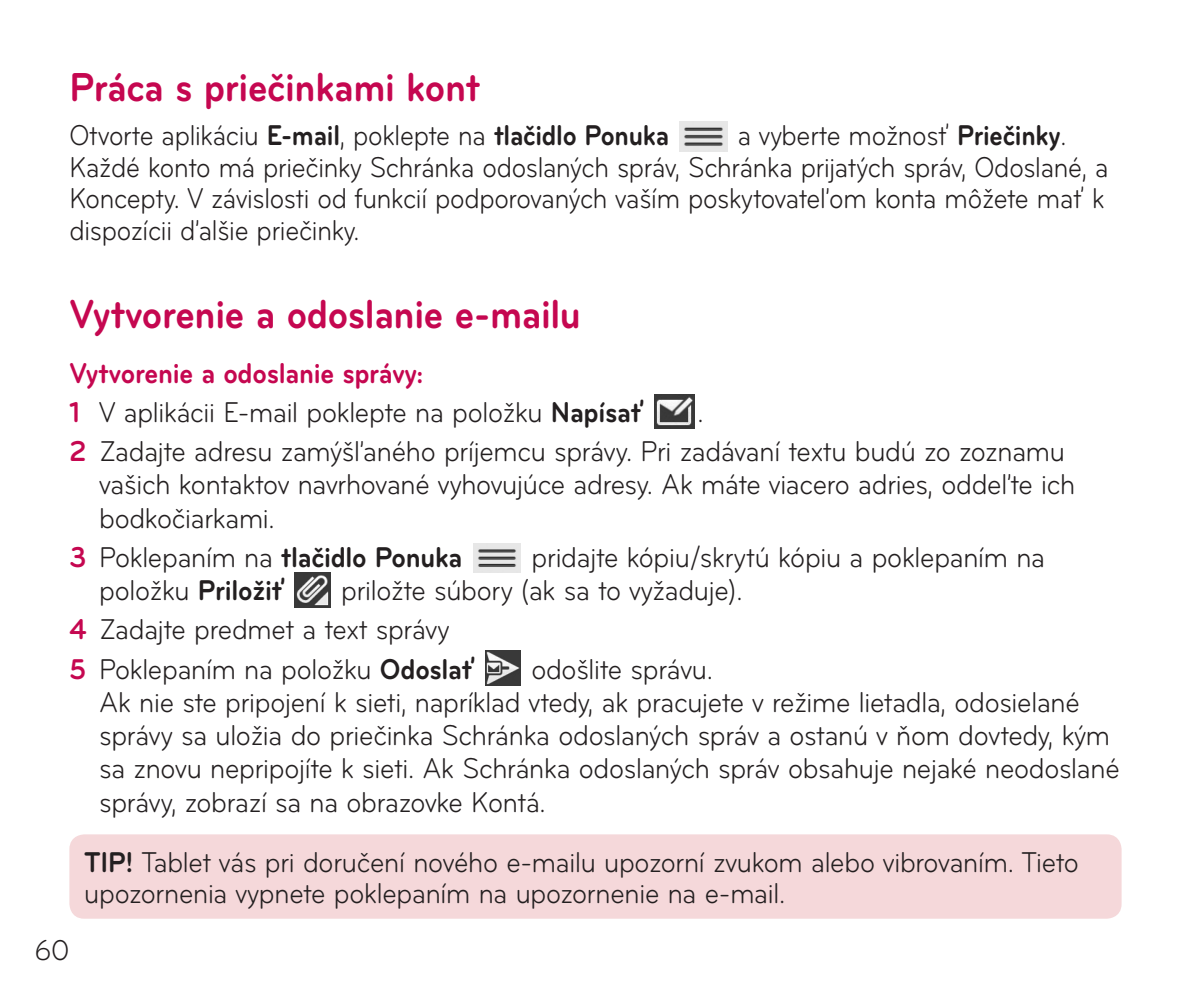
<style>
.page{position:relative;width:1191px;height:992px;background:#fff}
.page>*{position:absolute;margin:0;border:0;box-sizing:border-box;transform-origin:0 0}
.Head_02_TOC{font:700 42px "Bryant LG";letter-spacing:-.01em;color:#c50750;scale:.9 1}
.main_Num{font:29.75px/33.2px "Bryant LG";letter-spacing:-.01em;color:#231f20;scale:.9 1}
.main{font:29.75px/31.5px "Bryant LG";letter-spacing:-.01em;color:#231f20;scale:.87 1}
.main_Num_1{font:29.75px "Bryant LG";letter-spacing:-.01em;color:#231f20;scale:.9 1}
.main_Num-2{font:700 29.75px "Bryant LG";letter-spacing:-.01em;color:#231f20;scale:.9 1}
.main_bold{font:700 29.75px "Bryant LG";letter-spacing:-.01em;color:#c50750;scale:.9 1}
.s1{font-weight:700}
.s2{font-weight:700;color:#c50750}
.s3{color:#c50750}
.s4{font-weight:400}
</style>
<div class="page">
<img style="left:680px;top:121px;width:47px;height:30px">
<img style="left:654px;top:394px;width:41px;height:35px">
<img style="left:473px;top:543px;width:47px;height:30px">
<img style="left:295px;top:572px;width:35px;height:35px">
<img style="left:485px;top:651px;width:35px;height:34px">
<div style="left:69px;top:834px;width:1052px;height:85px;background:#f5d8da;border-radius:15px"></div>
<p class="Head_02_TOC" style="left:69px;top:61px;width:458px">Práca s priečinkami kont</p>
<p class="main" style="left:69px;top:120px;width:691px">Otvorte aplikáciu <span class="s1">E-mail</span>, poklepte na <span class="s1">tlačidlo Ponuka</span></p>
<p class="main" style="left:69px;top:120px;width:1195px;text-indent:668px">a vyberte možnosť <span class="s1">Priečinky</span>.<br>Každé konto má priečinky Schránka odoslaných správ, Schránka prijatých správ, Odoslané, a Koncepty. V závislosti od funkcií podporovaných vaším poskytovateľom konta môžete mať k dispozícii ďalšie priečinky.</p>
<p class="Head_02_TOC" style="left:69px;top:288px;width:570px">Vytvorenie a odoslanie e-mailu</p>
<p class="main_bold" style="left:69px;top:354px;width:395px">Vytvorenie a odoslanie správy:</p>
<p class="main_Num_1" style="left:69px;top:394px;width:639px"><span class="s2">1</span> V aplikácii E-mail poklepte na položku <span class="s1">Napísať</span></p>
<p class="main_Num_1" style="left:697px;top:394px;width:8px">.</p>
<p class="main_Num" style="left:99px;top:435px;width:1086px;text-indent:-30px"><span class="s2">2</span> Zadajte adresu zamýšľaného príjemcu správy. Pri zadávaní textu budú zo zoznamu vašich kontaktov navrhované vyhovujúce adresy. Ak máte viacero adries, oddeľte ich bodkočiarkami.</p>
<p class="main_Num-2" style="left:69px;top:539px;width:438px"><span class="s3">3</span> <span class="s4">Poklepaním na</span> tlačidlo Ponuka</p>
<p class="main_Num" style="left:531px;top:541px;width:572px">pridajte kópiu/skrytú kópiu a poklepaním na</p>
<p class="main_Num-2" style="left:99px;top:572px;width:207px"><span class="s4">položku</span> Priložiť</p>
<p class="main_Num" style="left:341px;top:574px;width:447px">priložte súbory (ak sa to vyžaduje).</p>
<p class="main_Num" style="left:69px;top:613px;width:424px"><span class="s2">4</span> Zadajte predmet a text správy</p>
<p class="main_Num" style="left:69px;top:652px;width:451px"><span class="s2">5</span> Poklepaním na položku <span class="s1">Odoslať</span></p>
<p class="main_Num" style="left:99px;top:652px;width:1135px;text-indent:432px">odošlite správu.<br>Ak nie ste pripojení k sieti, napríklad vtedy, ak pracujete v režime lietadla, odosielané správy sa uložia do priečinka Schránka odoslaných správ a ostanú v ňom dovtedy, kým sa znovu nepripojíte k sieti. Ak Schránka odoslaných správ obsahuje nejaké neodoslané správy, zobrazí sa na obrazovke Kontá.</p>
<p class="main_Num" style="left:84px;top:846px;width:1106px;line-height:31.5px"><span class="s1">TIP!</span> Tablet vás pri doručení nového e-mailu upozorní zvukom alebo vibrovaním. Tieto upozornenia vypnete poklepaním na upozornenie na e-mail.</p>
<p class="main_Num" style="left:34px;top:934px;width:40px">60</p>
</div>
